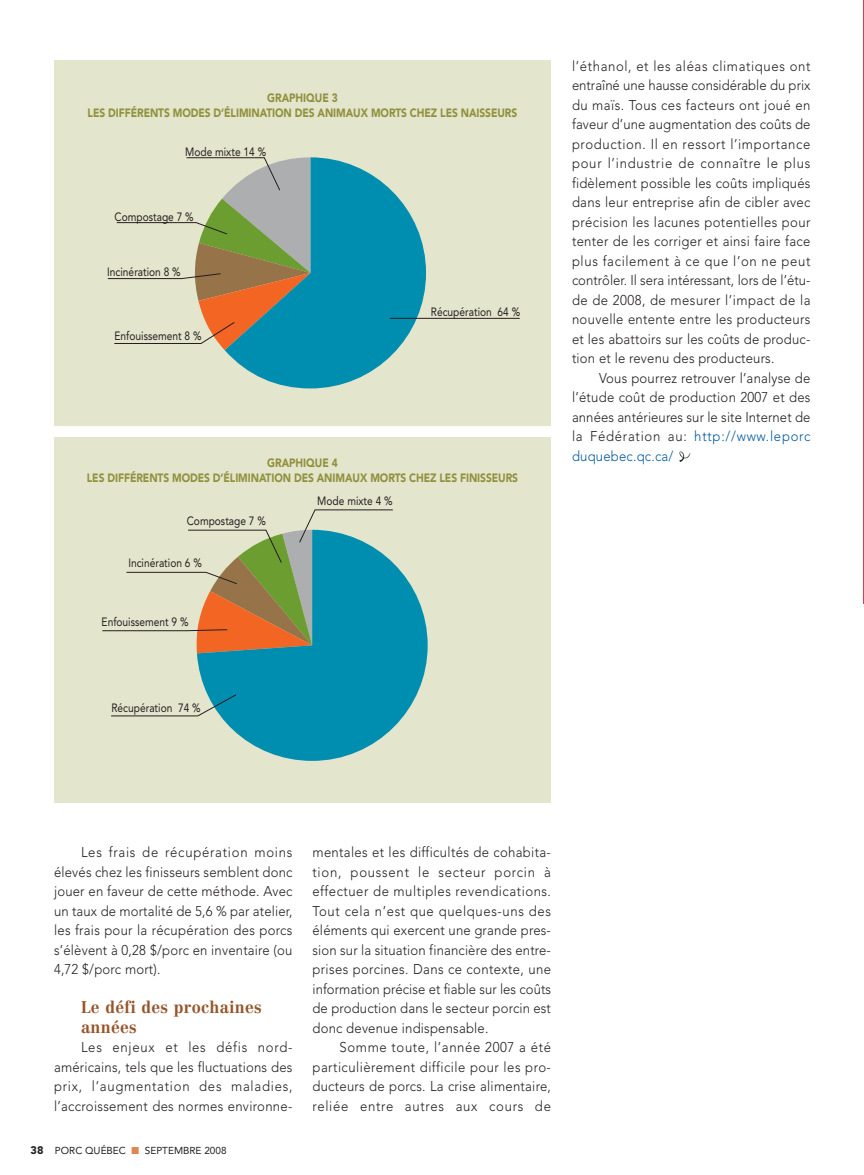
<style>
.page{position:relative;width:864px;height:1175px;background:#fff}
.page>*{position:absolute;margin:0;border:0;box-sizing:border-box;transform-origin:0 0}
.t1{font:700 16.65px/19.5px "Centennial";letter-spacing:.02em;color:#95552b;scale:.95 1}
.t2{font:300 14.1px/19.5px "Avenir";letter-spacing:.015em;color:#231f20;text-align:justify;scale:.93 1}
.t3{font:900 12px/15px "Avenir";letter-spacing:-.005em;color:#90923e;text-align:center;scale:.85 1}
.t4{font:12px "Avenir";color:#231f20;scale:.85 1}
.t5{font:10.05px "Avenir";color:#231f20}
.s1{color:#00589c}
.s2{font-weight:900;font-size:10.95px}
.s3{color:#df8752}
</style>
<div class="page">
<svg style="left:679px;top:451px;width:12px;height:11px"></svg>
<hr style="left:863px;top:0;width:1px;height:603px;background:#d0434c">
<div style="left:54px;top:60px;width:497px;height:366px;background:#e4e5cd"></div>
<svg style="left:225px;top:157px;width:201px;height:231px;fill:#008eb0"></svg>
<svg style="left:107px;top:157px;width:204px;height:193px"></svg>
<hr style="left:390px;top:318px;width:130px;height:1px;background:#231f20">
<div style="left:54px;top:437px;width:497px;height:365px;background:#e4e5cd"></div>
<svg style="left:197px;top:564px;width:231px;height:197px;fill:#008eb0"></svg>
<svg style="left:111px;top:694px;width:126px;height:22px"></svg>
<svg style="left:102px;top:509px;width:292px;height:144px"></svg>
<p class="t3" style="left:88px;top:91px;width:507px">GRAPHIQUE 3<br>LES DIFFÉRENTS MODES D’ÉLIMINATION DES ANIMAUX MORTS CHEZ LES NAISSEURS</p>
<p class="t4" style="left:185px;top:147px;width:97px">Mode mixte 14 %</p>
<p class="t4" style="left:115px;top:212px;width:95px">Compostage 7 %</p>
<p class="t4" style="left:107px;top:267px;width:88px">Incinération 8 %</p>
<p class="t4" style="left:115px;top:331px;width:104px">Enfouissement 8 %</p>
<p class="t4" style="left:431px;top:306px;width:107px">Récupération 64 %</p>
<p class="t3" style="left:87px;top:456px;width:509px">GRAPHIQUE 4<br>LES DIFFÉRENTS MODES D’ÉLIMINATION DES ANIMAUX MORTS CHEZ LES FINISSEURS</p>
<p class="t4" style="left:187px;top:515px;width:95px">Compostage 7 %</p>
<p class="t4" style="left:128px;top:557px;width:88px">Incinération 6 %</p>
<p class="t4" style="left:102px;top:617px;width:104px">Enfouissement 9 %</p>
<p class="t4" style="left:111px;top:703px;width:107px">Récupération 74 %</p>
<p class="t4" style="left:317px;top:496px;width:90px">Mode mixte 4 %</p>
<p class="t2" style="left:572px;top:57px;width:258px">l’éthanol, et les aléas climatiques ont entraîné une hausse considérable du prix du maïs. Tous ces facteurs ont joué en faveur d’une augmentation des coûts de production. Il en ressort l’importance pour l’industrie de connaître le plus fidèlement possible les coûts impliqués dans leur entreprise afin de cibler avec précision les lacunes potentielles pour tenter de les corriger et ainsi faire face plus facilement à ce que l’on ne peut contrôler. Il sera intéressant, lors de l’étu&shy;de de 2008, de mesurer l’impact de la nouvelle entente entre les producteurs et les abattoirs sur les coûts de produc&shy;tion et le revenu des producteurs.</p>
<p class="t2" style="left:572px;top:369px;width:258px;text-indent:27px">Vous pourrez retrouver l’analyse de l’étude coût de production 2007 et des années antérieures sur le site Internet de la Fédération au: <span class="s1">http://www.leporc duquebec.qc.ca/</span></p>
<p class="t2" style="left:54px;top:843px;width:258px;text-indent:27px">Les frais de récupération moins élevés chez les finisseurs semblent donc jouer en faveur de cette méthode. Avec un taux de mortalité de 5,6 % par atelier, les frais pour la récupération des porcs s’élèvent à 0,28 $/porc en inventaire (ou 4,72 $/porc mort).</p>
<p class="t1" style="left:81px;top:998px;width:192px">Le défi des prochaines années</p>
<p class="t2" style="left:54px;top:1038px;width:258px;text-indent:27px">Les enjeux et les défis nord&shy;américains, tels que les fluctuations des prix, l’augmentation des maladies, l’accroissement des normes environne-</p>
<p class="t5" style="left:31px;top:1146px;width:198px"><span class="s2">38</span> PORC QUÉBEC <span class="s3">■</span> SEPTEMBRE 2008</p>
<p class="t2" style="left:313px;top:843px;width:258px">mentales et les difficultés de cohabita&shy;tion, poussent le secteur porcin à effectuer de multiples revendications.<br>Tout cela n’est que quelques-uns des éléments qui exercent une grande pres&shy;sion sur la situation financière des entre&shy;prises porcines. Dans ce contexte, une information précise et fiable sur les coûts de production dans le secteur porcin est donc devenue indispensable.</p>
<p class="t2" style="left:313px;top:1038px;width:258px;text-indent:27px">Somme toute, l’année 2007 a été particulièrement difficile pour les pro&shy;ducteurs de porcs. La crise alimentaire, reliée entre autres aux cours de</p>
</div>
